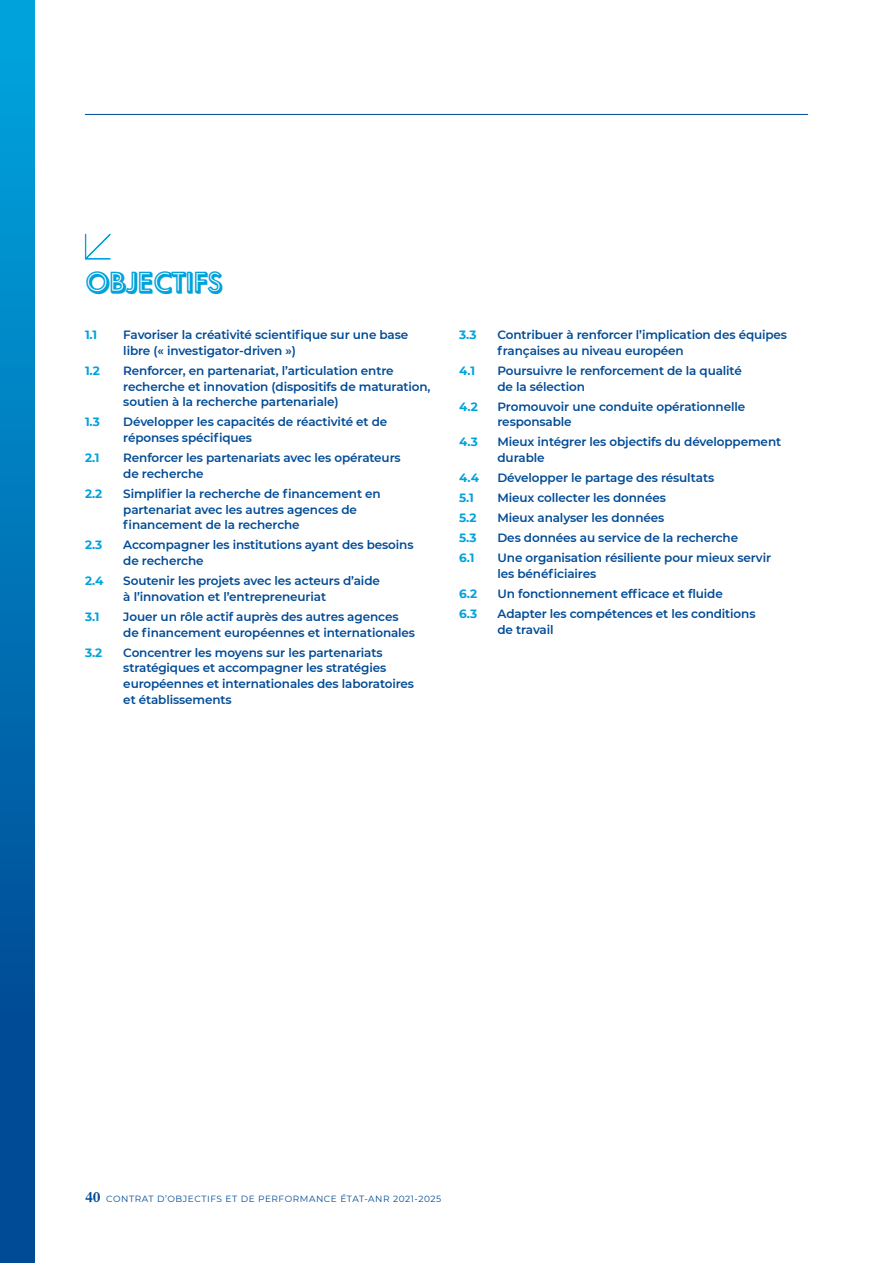
<style>
.page{position:relative;width:893px;height:1263px;background:#fff}
.page>*{position:absolute;margin:0;border:0;box-sizing:border-box;transform-origin:0 0}
._05-intertitre{font:700 27px "Futura Now Shadow";letter-spacing:-.01em;color:#00a2dc}
.Tableau_indicateurs{font:600 12px/15.8px "Montserrat";letter-spacing:-.01em;color:#004b96}
.Tableau_indicateurs-2{font:700 12px "Montserrat";color:#00a2dc}
.t1{font:9px "Montserrat";letter-spacing:.06em;color:#004b96}
.s1{font-family:"Plantin";font-weight:700;font-size:15px}
</style>
<div class="page">
<svg style="left:85px;top:233px;width:26px;height:27px"></svg>
<div style="left:0;top:0;width:34px;height:1263px;background:linear-gradient(to bottom,#00a4de,#003d8a)"></div>
<hr style="left:85px;top:114px;width:723px;height:1px;background:#004b96">
<p class="_05-intertitre" style="left:85px;top:262px;width:123px">OBJECTIFS</p>
<p class="Tableau_indicateurs-2" style="left:85px;top:326px;width:14px">1.1</p>
<p class="Tableau_indicateurs" style="left:123px;top:326px;width:286px">Favoriser la créativité scientifique sur une base libre (« investigator-driven »)</p>
<p class="Tableau_indicateurs-2" style="left:85px;top:362px;width:16px">1.2</p>
<p class="Tableau_indicateurs" style="left:123px;top:362px;width:309px">Renforcer, en partenariat, l’articulation entre recherche et innovation (dispositifs de maturation, soutien à la recherche partenariale)</p>
<p class="Tableau_indicateurs-2" style="left:85px;top:413px;width:16px">1.3</p>
<p class="Tableau_indicateurs" style="left:123px;top:414px;width:266px">Développer les capacités de réactivité et de réponses spécifiques</p>
<p class="Tableau_indicateurs-2" style="left:85px;top:449px;width:16px">2.1</p>
<p class="Tableau_indicateurs" style="left:123px;top:449px;width:279px">Renforcer les partenariats avec les opérateurs de recherche</p>
<p class="Tableau_indicateurs-2" style="left:85px;top:485px;width:19px">2.2</p>
<p class="Tableau_indicateurs" style="left:123px;top:485px;width:259px">Simplifier la recherche de financement en partenariat avec les autres agences de financement de la recherche</p>
<p class="Tableau_indicateurs-2" style="left:85px;top:536px;width:19px">2.3</p>
<p class="Tableau_indicateurs" style="left:123px;top:537px;width:292px">Accompagner les institutions ayant des besoins de recherche</p>
<p class="Tableau_indicateurs-2" style="left:85px;top:572px;width:20px">2.4</p>
<p class="Tableau_indicateurs" style="left:123px;top:572px;width:258px">Soutenir les projets avec les acteurs d’aide à l’innovation et l’entrepreneuriat</p>
<p class="Tableau_indicateurs-2" style="left:85px;top:608px;width:16px">3.1</p>
<p class="Tableau_indicateurs" style="left:123px;top:608px;width:293px">Jouer un rôle actif auprès des autres agences de financement européennes et internationales</p>
<p class="Tableau_indicateurs-2" style="left:85px;top:644px;width:19px">3.2</p>
<p class="Tableau_indicateurs" style="left:123px;top:644px;width:292px">Concentrer les moyens sur les partenariats stratégiques et accompagner les stratégies européennes et internationales des laboratoires et établissements</p>
<p class="Tableau_indicateurs-2" style="left:459px;top:326px;width:19px">3.3</p>
<p class="Tableau_indicateurs" style="left:497px;top:326px;width:291px">Contribuer à renforcer l’implication des équipes françaises au niveau européen</p>
<p class="Tableau_indicateurs-2" style="left:459px;top:362px;width:17px">4.1</p>
<p class="Tableau_indicateurs" style="left:497px;top:362px;width:246px">Poursuivre le renforcement de la qualité de la sélection</p>
<p class="Tableau_indicateurs-2" style="left:459px;top:398px;width:20px">4.2</p>
<p class="Tableau_indicateurs" style="left:497px;top:398px;width:249px">Promouvoir une conduite opérationnelle responsable</p>
<p class="Tableau_indicateurs-2" style="left:459px;top:433px;width:20px">4.3</p>
<p class="Tableau_indicateurs" style="left:497px;top:434px;width:285px">Mieux intégrer les objectifs du développement durable</p>
<p class="Tableau_indicateurs-2" style="left:459px;top:469px;width:21px">4.4</p>
<p class="Tableau_indicateurs" style="left:497px;top:469px;width:218px">Développer le partage des résultats</p>
<p class="Tableau_indicateurs-2" style="left:459px;top:489px;width:16px">5.1</p>
<p class="Tableau_indicateurs" style="left:497px;top:489px;width:170px">Mieux collecter les données</p>
<p class="Tableau_indicateurs-2" style="left:459px;top:509px;width:19px">5.2</p>
<p class="Tableau_indicateurs" style="left:497px;top:509px;width:168px">Mieux analyser les données</p>
<p class="Tableau_indicateurs-2" style="left:459px;top:529px;width:19px">5.3</p>
<p class="Tableau_indicateurs" style="left:497px;top:529px;width:242px">Des données au service de la recherche</p>
<p class="Tableau_indicateurs-2" style="left:459px;top:549px;width:17px">6.1</p>
<p class="Tableau_indicateurs" style="left:497px;top:549px;width:275px">Une organisation résiliente pour mieux servir les bénéficiaires</p>
<p class="Tableau_indicateurs-2" style="left:459px;top:585px;width:19px">6.2</p>
<p class="Tableau_indicateurs" style="left:497px;top:585px;width:227px">Un fonctionnement efficace et fluide</p>
<p class="Tableau_indicateurs-2" style="left:459px;top:605px;width:19px">6.3</p>
<p class="Tableau_indicateurs" style="left:497px;top:605px;width:259px">Adapter les compétences et les conditions de travail</p>
<p class="t1" style="left:85px;top:1193px;width:358px"><span class="s1">40</span> CONTRAT D’OBJECTIFS ET DE PERFORMANCE ÉTAT-ANR 2021-2025</p>
</div>
